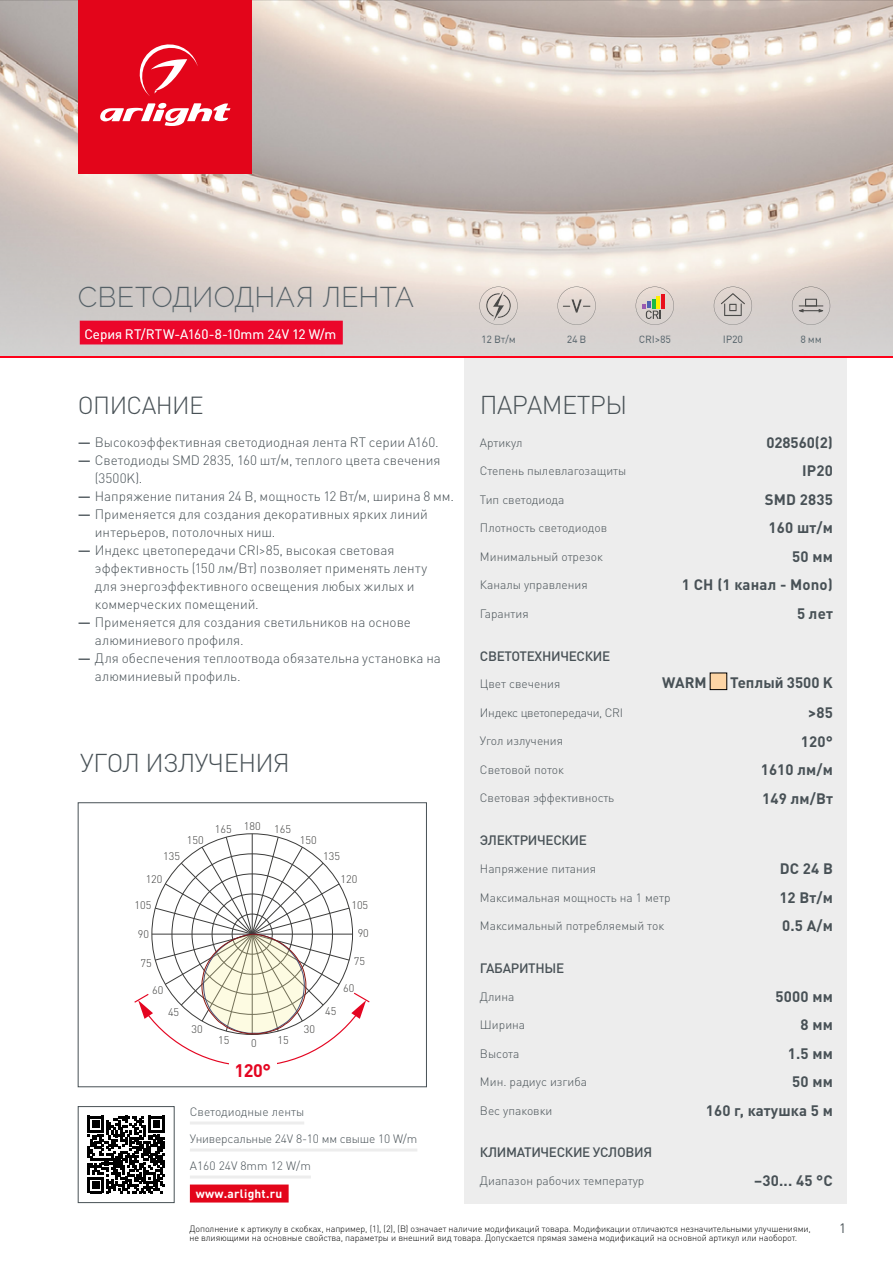
<style>
.page{position:relative;width:893px;height:1263px;background:#fff}
.page>*{position:absolute;margin:0;border:0;box-sizing:border-box;transform-origin:0 0}
.t1{font:300 28.5px "Raleway";letter-spacing:.005em;color:#485156}
.t2{font:300 25.5px "DIN Pro";letter-spacing:-.025em;color:#485156}
.t3{font:300 24.45px "DIN Pro";letter-spacing:-.025em;color:#485156}
.t4{font:700 18px "DIN Pro";color:#e40521}
.t5{font:700 15px "DIN Pro";letter-spacing:.01em;color:#485156}
.t6{font:300 13.5px/18px "DIN Pro";color:#485156}
.t7{font:500 13.5px "DIN Pro";letter-spacing:-.025em;color:#485156}
.t8{font:13.5px "DIN Pro";color:#fff}
.t9{font:13.5px "DIN Pro";color:#485156}
.t10{font:300 12px "DIN Pro";color:#485156}
.t11{font:300 12px "DIN Pro";letter-spacing:-.025em;color:#485156}
.t12{font:700 12px "DIN Pro";letter-spacing:.02em;color:#fff}
.t13{font:300 10.95px "DIN Pro";color:#3c3c3b}
.t14{font:500 10.5px "DIN Pro";letter-spacing:-.025em;color:#485156}
.t15{font:300 9px/9px "DIN Pro";letter-spacing:-.01em;color:#000}
.s1{font-weight:500}
</style>
<div class="page">
<div style="left:464px;top:357px;width:383px;height:846px;background:#ededed"></div>
<div style="left:710px;top:673px;width:17px;height:17px;background:#fdd5a5"></div>
<div style="left:710px;top:673px;width:17px;height:17px;border:1px solid #000"></div>
<img style="left:0;top:0;width:893px;height:195px">
<svg style="left:88px;top:1116px;width:77px;height:77px"></svg>
<div style="left:78px;top:1106px;width:96px;height:97px;border:1px solid #485156"></div>
<hr style="left:190px;top:1121px;width:114px;height:3px;background:#ededed">
<hr style="left:190px;top:1148px;width:227px;height:3px;background:#ededed">
<hr style="left:190px;top:1175px;width:121px;height:3px;background:#ededed">
<div style="left:190px;top:1184px;width:99px;height:18px;background:#e3051a"></div>
<hr style="left:252px;top:834px;width:1px;height:100px;background:#3c3c3b">
<svg style="left:134px;top:836px;width:236px;height:229px"></svg>
<div style="left:78px;top:802px;width:349px;height:285px;border:1px solid #485156"></div>
<div style="left:229px;top:1057px;width:47px;height:26px;background:#fff"></div>
<div style="left:78px;top:0;width:174px;height:174px;background:#e3051a"></div>
<svg style="left:100px;top:103px;width:130px;height:23px"></svg>
<svg style="left:139px;top:44px;width:59px;height:52px"></svg>
<svg style="left:0;top:195px;width:893px;height:162px;background:#decac6"></svg>
<hr style="left:0;top:357px;width:893px;height:1px;background:#ff0019">
<h1 class="t1" style="left:78px;top:280px;width:338px">СВЕТОДИОДНАЯ ЛЕНТА</h1>
<p class="t8" style="left:84px;top:324px;width:254px">Серия RT/RTW-A160-8-10mm 24V 12 W/m</p>
<h3 class="t3" style="left:78px;top:388px;width:127px">ОПИСАНИЕ</h3>
<p class="t6" style="left:78px;top:432px;width:362px"><span class="s1">—</span> Высокоэффективная светодиодная лента RT серии A160.</p>
<p class="t6" style="left:95px;top:450px;width:347px;text-indent:-17px"><span class="s1">—</span> Светодиоды SMD 2835, 160 шт/м, теплого цвета свечения (3500K).</p>
<p class="t6" style="left:78px;top:486px;width:378px"><span class="s1">—</span> Напряжение питания 24 В, мощность 12 Вт/м, ширина 8 мм.</p>
<p class="t6" style="left:95px;top:504px;width:334px;text-indent:-17px"><span class="s1">—</span> Применяется для создания декоративных ярких линий интерьеров, потолочных ниш.</p>
<p class="t6" style="left:95px;top:540px;width:334px;text-indent:-17px"><span class="s1">—</span> Индекс цветопередачи CRI&gt;85, высокая световая эффективность (150 лм/Вт) позволяет применять ленту для энергоэффективного освещения любых жилых и коммерческих помещений.</p>
<p class="t6" style="left:95px;top:612px;width:317px;text-indent:-17px"><span class="s1">—</span> Применяется для создания светильников на основе алюминиевого профиля.</p>
<p class="t6" style="left:95px;top:648px;width:347px;text-indent:-17px"><span class="s1">—</span> Для обеспечения теплоотвода обязательна установка на алюминиевый профиль.</p>
<h2 class="t2" style="left:80px;top:745px;width:211px">УГОЛ ИЗЛУЧЕНИЯ</h2>
<p class="t13" style="left:163px;top:849px;width:18px">135</p>
<p class="t13" style="left:146px;top:871px;width:18px">120</p>
<p class="t13" style="left:135px;top:897px;width:18px">105</p>
<p class="t13" style="left:138px;top:927px;width:13px">90</p>
<p class="t13" style="left:141px;top:955px;width:13px">75</p>
<p class="t13" style="left:152px;top:982px;width:13px">60</p>
<p class="t13" style="left:168px;top:1004px;width:13px">45</p>
<p class="t13" style="left:187px;top:832px;width:18px">150</p>
<p class="t13" style="left:192px;top:1021px;width:13px">30</p>
<p class="t13" style="left:215px;top:821px;width:18px">165</p>
<p class="t13" style="left:244px;top:818px;width:18px">180</p>
<p class="t13" style="left:274px;top:822px;width:18px">165</p>
<p class="t13" style="left:218px;top:1032px;width:13px">15</p>
<p class="t13" style="left:251px;top:1036px;width:7px">0</p>
<p class="t13" style="left:277px;top:1032px;width:13px">15</p>
<h3 class="t4" style="left:234px;top:1058px;width:38px">120°</h3>
<p class="t13" style="left:300px;top:832px;width:18px">150</p>
<p class="t13" style="left:304px;top:1021px;width:13px">30</p>
<p class="t13" style="left:323px;top:849px;width:18px">135</p>
<p class="t13" style="left:340px;top:871px;width:18px">120</p>
<p class="t13" style="left:351px;top:897px;width:18px">105</p>
<p class="t13" style="left:358px;top:926px;width:13px">90</p>
<p class="t13" style="left:354px;top:954px;width:13px">75</p>
<p class="t13" style="left:343px;top:980px;width:13px">60</p>
<p class="t13" style="left:325px;top:1004px;width:13px">45</p>
<p class="t10" style="left:190px;top:1103px;width:116px">Светодиодные ленты</p>
<p class="t10" style="left:190px;top:1130px;width:229px">Универсальные 24V 8-10 мм свыше 10 W/m</p>
<p class="t10" style="left:190px;top:1157px;width:122px">A160 24V 8mm 12 W/m</p>
<p class="t12" style="left:196px;top:1185px;width:88px">www.arlight.ru</p>
<p class="t14" style="left:481px;top:332px;width:36px">12 Вт/м</p>
<p class="t14" style="left:567px;top:332px;width:21px">24 В</p>
<p class="t14" style="left:639px;top:332px;width:34px">CRI&gt;85</p>
<p class="t14" style="left:723px;top:332px;width:22px">IP20</p>
<p class="t14" style="left:800px;top:332px;width:23px">8 мм</p>
<h2 class="t2" style="left:480px;top:388px;width:149px">ПАРАМЕТРЫ</h2>
<p class="t10" style="left:480px;top:434px;width:44px">Артикул</p>
<p class="t5" style="left:766px;top:432px;width:68px">028560(2)</p>
<p class="t10" style="left:480px;top:463px;width:148px">Степень пылевлагозащиты</p>
<p class="t5" style="left:802px;top:461px;width:32px">IP20</p>
<p class="t10" style="left:480px;top:491px;width:86px">Тип светодиода</p>
<p class="t5" style="left:765px;top:489px;width:70px">SMD 2835</p>
<p class="t10" style="left:480px;top:520px;width:129px">Плотность светодиодов</p>
<p class="t5" style="left:769px;top:518px;width:66px">160 шт/м</p>
<p class="t10" style="left:480px;top:548px;width:124px">Минимальный отрезок</p>
<p class="t5" style="left:792px;top:546px;width:42px">50 мм</p>
<p class="t10" style="left:480px;top:577px;width:109px">Каналы управления</p>
<p class="t5" style="left:682px;top:575px;width:152px">1 CH (1 канал - Mono)</p>
<p class="t10" style="left:480px;top:605px;width:50px">Гарантия</p>
<p class="t5" style="left:797px;top:603px;width:37px">5 лет</p>
<p class="t7" style="left:480px;top:646px;width:132px">СВЕТОТЕХНИЧЕСКИЕ</p>
<p class="t10" style="left:480px;top:676px;width:82px">Цвет свечения</p>
<p class="t5" style="left:662px;top:672px;width:46px">WARM</p>
<p class="t5" style="left:730px;top:672px;width:104px">Теплый 3500 K</p>
<p class="t11" style="left:480px;top:704px;width:145px">Индекс цветопередачи, CRI</p>
<p class="t5" style="left:808px;top:702px;width:26px">&gt;85</p>
<p class="t10" style="left:480px;top:733px;width:85px">Угол излучения</p>
<p class="t5" style="left:801px;top:731px;width:34px">120°</p>
<p class="t10" style="left:480px;top:761px;width:86px">Световой поток</p>
<p class="t5" style="left:761px;top:759px;width:74px">1610 лм/м</p>
<p class="t10" style="left:480px;top:790px;width:136px">Световая эффективность</p>
<p class="t5" style="left:762px;top:788px;width:72px">149 лм/Вт</p>
<p class="t7" style="left:480px;top:831px;width:109px">ЭЛЕКТРИЧЕСКИЕ</p>
<p class="t10" style="left:480px;top:860px;width:118px">Напряжение питания</p>
<p class="t5" style="left:780px;top:858px;width:55px">DC 24 В</p>
<p class="t10" style="left:480px;top:889px;width:192px">Максимальная мощность на 1 метр</p>
<p class="t5" style="left:779px;top:887px;width:55px">12 Вт/м</p>
<p class="t10" style="left:480px;top:917px;width:186px">Максимальный потребляемый ток</p>
<p class="t5" style="left:782px;top:915px;width:52px">0.5 А/м</p>
<p class="t7" style="left:480px;top:959px;width:86px">ГАБАРИТНЫЕ</p>
<p class="t10" style="left:480px;top:988px;width:36px">Длина</p>
<p class="t5" style="left:776px;top:986px;width:59px">5000 мм</p>
<p class="t10" style="left:480px;top:1017px;width:47px">Ширина</p>
<p class="t5" style="left:800px;top:1015px;width:34px">8 мм</p>
<p class="t10" style="left:480px;top:1045px;width:41px">Высота</p>
<p class="t5" style="left:788px;top:1043px;width:47px">1.5 мм</p>
<p class="t10" style="left:480px;top:1074px;width:109px">Мин. радиус изгиба</p>
<p class="t5" style="left:792px;top:1072px;width:42px">50 мм</p>
<p class="t10" style="left:480px;top:1102px;width:74px">Вес упаковки</p>
<p class="t5" style="left:706px;top:1100px;width:129px">160 г, катушка 5 м</p>
<p class="t7" style="left:480px;top:1143px;width:174px">КЛИМАТИЧЕСКИЕ УСЛОВИЯ</p>
<p class="t10" style="left:480px;top:1173px;width:166px">Диапазон рабочих температур</p>
<p class="t5" style="left:754px;top:1171px;width:80px">–30... 45 °C</p>
<p class="t15" style="left:189px;top:1224px;width:623px">Дополнение к артикулу в скобках, например, (1), (2), (B) означает наличие модификаций товара. Модификации отличаются незначительными улучшениями, не влияющими на основные свойства, параметры и внешний вид товара. Допускается прямая замена модификаций на основной артикул или наоборот.</p>
<p class="t9" style="left:839px;top:1219px;width:9px">1</p>
</div>
